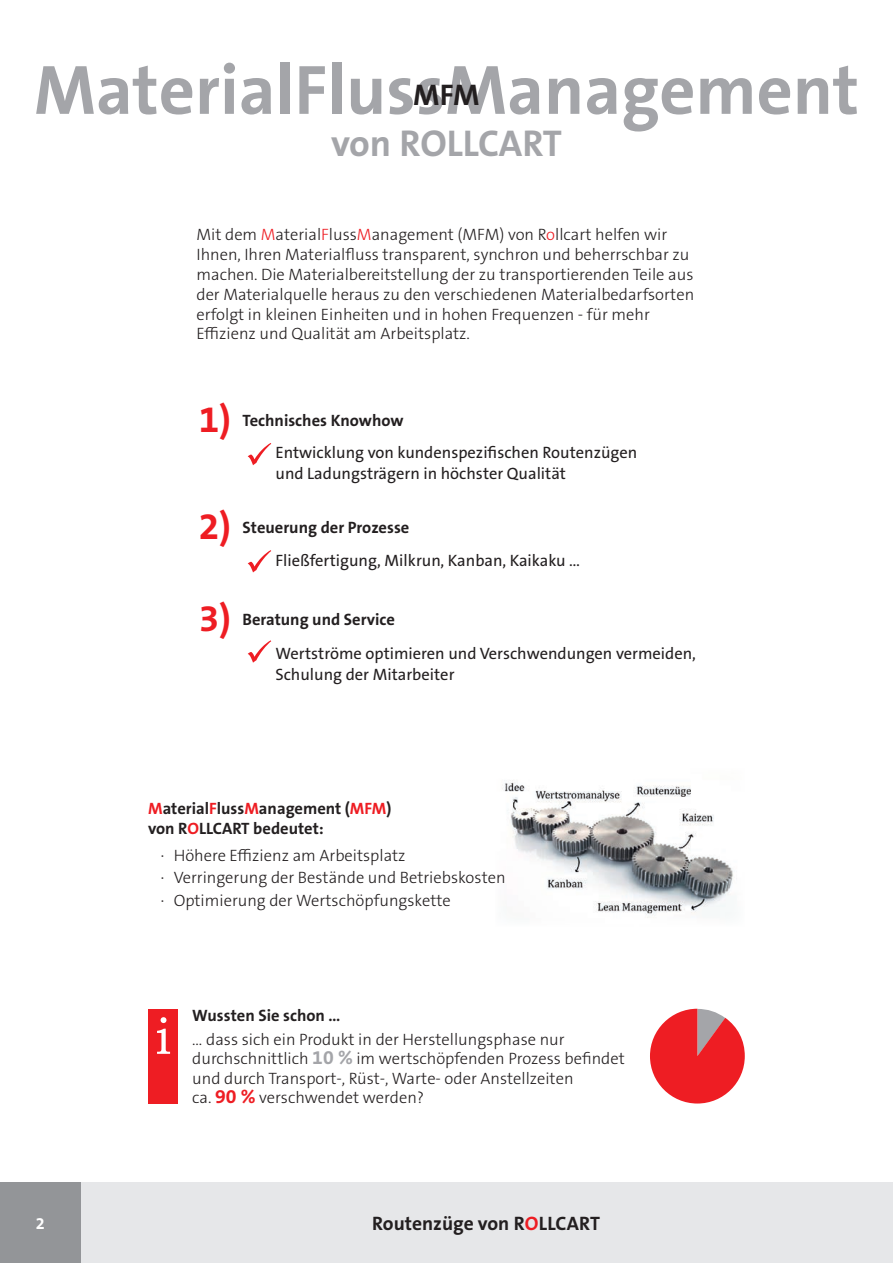
<style>
.page{position:relative;width:893px;height:1263px;background:#fff}
.page>*{position:absolute;margin:0;border:0;box-sizing:border-box;transform-origin:0 0}
.t1{font:700 70.5px "The Sans B W7";color:#a4a5a9}
.t2{font:52.2px "Bookman Old Style";color:#fff}
.t3{font:700 37.5px "The Sans B W7";letter-spacing:-.01em;color:#a4a5a9}
.t4{font:700 37.5px "The Sans B W7";color:#ee1d23}
.t5{font:700 30px "The Sans B W7";color:#231f20}
.t6{font:700 19.5px "The Sans B W7";color:#231f20}
.t7{font:700 18px "The Sans B W7";color:#fff}
.t8{font:300 16.5px/19.8px "The Sans B W3";color:#231f20}
.t9{font:16.5px/21px "The Sans B W5 Plain";color:#231f20}
.t10{font:700 16.5px/19.8px "The Sans B W7";color:#231f20}
.s1{color:#ee1d23}
.s2{font-family:"The Sans B W7";font-weight:700;font-size:19.5px;color:#a4a5a9}
.s3{font-family:"The Sans B W7";font-weight:700;font-size:19.5px;color:#ee1d23}
</style>
<div class="page">
<div style="left:0;top:1182px;width:893px;height:81px;background:#e6e7e9"></div>
<div style="left:0;top:1182px;width:81px;height:81px;background:#939598"></div>
<img style="left:502px;top:780px;width:231px;height:138px">
<svg style="left:248px;top:443px;width:23px;height:22px"></svg>
<svg style="left:248px;top:550px;width:23px;height:22px"></svg>
<svg style="left:248px;top:640px;width:23px;height:23px"></svg>
<svg style="left:650px;top:1009px;width:95px;height:94px"></svg>
<div style="left:148px;top:1009px;width:30px;height:94px;background:#ee1d23"></div>
<h1 class="t1" style="left:34px;top:45px;width:827px">MaterialFlussManagement</h1>
<h3 class="t3" style="left:331px;top:119px;width:232px">von ROLLCART</h3>
<h3 class="t5" style="left:413px;top:76px;width:68px">MFM</h3>
<p class="t8" style="left:196px;top:225px;width:499px">Mit dem <span class="s1">M</span>aterial<span class="s1">F</span>luss<span class="s1">M</span>anagement (MFM) von R<span class="s1">o</span>llcart helfen wir Ihnen, Ihren Materialfluss transparent, synchron und beherrschbar zu machen. Die Materialbereitstellung der zu transportierenden Teile aus der Materialquelle heraus zu den verschiedenen Materialbedarfsorten erfolgt in kleinen Einheiten und in hohen Frequenzen - für mehr Effizienz und Qualität am Arbeitsplatz.</p>
<h3 class="t4" style="left:199px;top:395px;width:34px">1)</h3>
<p class="t10" style="left:243px;top:410px;width:163px">Technisches Knowhow</p>
<p class="t9" style="left:275px;top:442px;width:363px">Entwicklung von kundenspezifischen Routenzügen und Ladungsträgern in höchster Qualität</p>
<h3 class="t4" style="left:199px;top:502px;width:34px">2)</h3>
<p class="t10" style="left:243px;top:518px;width:168px">Steuerung der Prozesse</p>
<p class="t9" style="left:275px;top:550px;width:306px">Fließfertigung, Milkrun, Kanban, Kaikaku ...</p>
<h3 class="t4" style="left:199px;top:594px;width:34px">3)</h3>
<p class="t10" style="left:243px;top:610px;width:154px">Beratung und Service</p>
<p class="t9" style="left:275px;top:643px;width:422px">Wertströme optimieren und Verschwendungen vermeiden,<br>Schulung der Mitarbeiter</p>
<p class="t10" style="left:148px;top:798px;width:245px"><span class="s1">M</span>aterial<span class="s1">F</span>luss<span class="s1">M</span>anagement (<span class="s1">MFM</span>) von R<span class="s1">O</span>LLCART bedeutet:</p>
<p class="t8" style="left:161px;top:844px;width:346px;line-height:22.5px">· Höhere Effizienz am Arbeitsplatz<br>· Verringerung der Bestände und Betriebskosten · Optimierung der Wertschöpfungskette</p>
<p class="t7" style="left:29px;top:1218px;width:17px">4<sup>2</sup></p>
<h2 class="t2" style="left:155px;top:1006px;width:17px">i</h2>
<p class="t10" style="left:192px;top:1005px;width:150px">Wussten Sie schon ...</p>
<p class="t8" style="left:192px;top:1029px;width:434px">... dass sich ein Produkt in der Herstellungsphase nur durchschnittlich <span class="s2">10 %</span> im wertschöpfenden Prozess befindet und durch Transport-, Rüst-, Warte- oder Anstellzeiten<br>ca. <span class="s3">90 %</span> verschwendet werden?</p>
<p class="t6" style="left:372px;top:1211px;width:229px">Routenzüge von R<span class="s1">O</span>LLCART</p>
</div>
